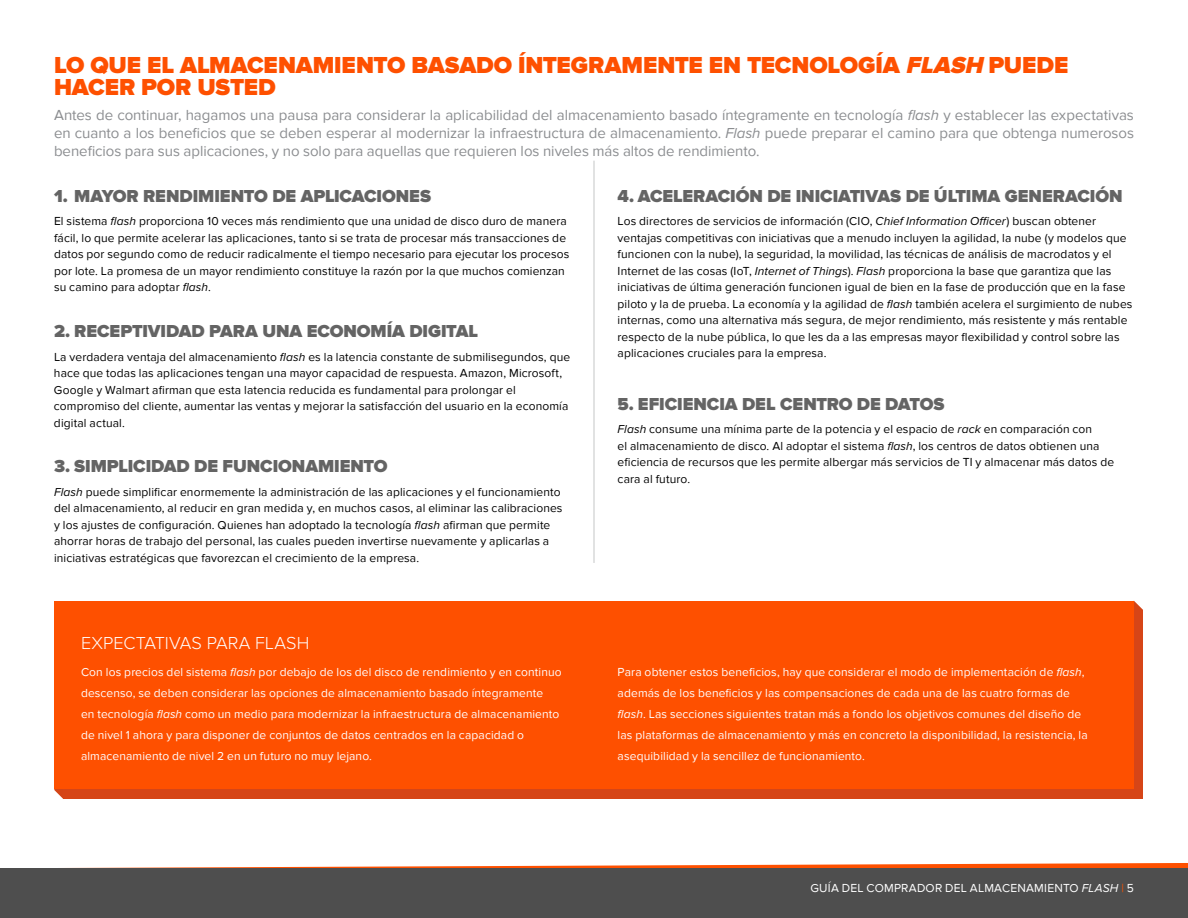
<style>
.page{position:relative;width:1188px;height:918px;background:#fff}
.page>*{position:absolute;margin:0;border:0;box-sizing:border-box;transform-origin:0 0}
.t1{font:900 24px/22.5px "Proxima Nova";letter-spacing:-.005em;color:#fe5000}
.t2{font:900 18px "Proxima Nova";letter-spacing:-.005em;color:#646464}
.t3{font:300 18px "Proxima Nova";letter-spacing:.005em;color:#fff}
.t4{font:15px/18px "Proxima Nova";letter-spacing:-.005em;color:#8b8d90;text-align:justify}
.t5{font:12px/16.5px "Proxima Nova";letter-spacing:.01em;color:#000}
.t6{font:12px/21px "Proxima Nova";letter-spacing:.01em;color:#fff}
.s1{font-style:italic}
.s2{color:#fe5000}
</style>
<div class="page">
<svg style="left:54px;top:789px;width:9px;height:10px"></svg>
<svg style="left:1134px;top:601px;width:9px;height:9px"></svg>
<div style="left:63px;top:610px;width:1080px;height:189px;background:#d64517"></div>
<div style="left:54px;top:601px;width:1080px;height:188px;background:#fe5000"></div>
<hr style="left:594px;top:161px;width:1px;height:402px;background:#c5c6c7">
<svg style="left:66px;top:863px;width:1122px;height:5px"></svg>
<div style="left:0;top:868px;width:1188px;height:50px;background:#4e4e4e"></div>
<h1 class="t1" style="left:54px;top:54px;width:1016px">LO QUE EL ALMACENAMIENTO BASADO ÍNTEGRAMENTE EN TECNOLOGÍA <span class="s1">FLASH</span> PUEDE<br>HACER POR USTED</h1>
<p class="t4" style="left:54px;top:106px;width:1081px">Antes de continuar, hagamos una pausa para considerar la aplicabilidad del almacenamiento basado íntegramente en tecnología <span class="s1">flash</span> y establecer las expectativas en cuanto a los beneficios que se deben esperar al modernizar la infraestructura de almacenamiento. <span class="s1">Flash</span> puede preparar el camino para que obtenga numerosos beneficios para sus aplicaciones, y no solo para aquellas que requieren los niveles más altos de rendimiento.</p>
<h2 class="t2" style="left:54px;top:186px;width:379px">1. MAYOR RENDIMIENTO DE APLICACIONES</h2>
<p class="t5" style="left:54px;top:213px;width:517px">El sistema <span class="s1">flash</span> proporciona 10 veces más rendimiento que una unidad de disco duro de manera fácil, lo que permite acelerar las aplicaciones, tanto si se trata de procesar más transacciones de datos por segundo como de reducir radicalmente el tiempo necesario para ejecutar los procesos por lote. La promesa de un mayor rendimiento constituye la razón por la que muchos comienzan su camino para adoptar <span class="s1">flash</span>.</p>
<h2 class="t2" style="left:54px;top:321px;width:426px">2. RECEPTIVIDAD PARA UNA ECONOMÍA DIGITAL</h2>
<p class="t5" style="left:54px;top:348px;width:518px">La verdadera ventaja del almacenamiento <span class="s1">flash</span> es la latencia constante de submilisegundos, que hace que todas las aplicaciones tengan una mayor capacidad de respuesta. Amazon, Microsoft, Google y Walmart afirman que esta latencia reducida es fundamental para prolongar el compromiso del cliente, aumentar las ventas y mejorar la satisfacción del usuario en la economía digital actual.</p>
<h2 class="t2" style="left:54px;top:456px;width:335px">3. SIMPLICIDAD DE FUNCIONAMIENTO</h2>
<p class="t5" style="left:54px;top:484px;width:510px"><span class="s1">Flash</span> puede simplificar enormemente la administración de las aplicaciones y el funcionamiento del almacenamiento, al reducir en gran medida y, en muchos casos, al eliminar las calibraciones y los ajustes de configuración. Quienes han adoptado la tecnología <span class="s1">flash</span> afirman que permite ahorrar horas de trabajo del personal, las cuales pueden invertirse nuevamente y aplicarlas a iniciativas estratégicas que favorezcan el crecimiento de la empresa.</p>
<h2 class="t2" style="left:618px;top:186px;width:507px">4. ACELERACIÓN DE INICIATIVAS DE ÚLTIMA GENERACIÓN</h2>
<p class="t5" style="left:618px;top:213px;width:516px">Los directores de servicios de información (CIO, <span class="s1">Chief Information Officer</span>) buscan obtener ventajas competitivas con iniciativas que a menudo incluyen la agilidad, la nube (y modelos que funcionen con la nube), la seguridad, la movilidad, las técnicas de análisis de macrodatos y el Internet de las cosas (IoT, <span class="s1">Internet of Things</span>). <span class="s1">Flash</span> proporciona la base que garantiza que las iniciativas de última generación funcionen igual de bien en la fase de producción que en la fase piloto y la de prueba. La economía y la agilidad de <span class="s1">flash</span> también acelera el surgimiento de nubes internas, como una alternativa más segura, de mejor rendimiento, más resistente y más rentable respecto de la nube pública, lo que les da a las empresas mayor flexibilidad y control sobre las aplicaciones cruciales para la empresa.</p>
<h2 class="t2" style="left:618px;top:394px;width:328px">5. EFICIENCIA DEL CENTRO DE DATOS</h2>
<p class="t5" style="left:618px;top:421px;width:498px"><span class="s1">Flash</span> consume una mínima parte de la potencia y el espacio de <span class="s1">rack</span> en comparación con<br>el almacenamiento de disco. Al adoptar el sistema <span class="s1">flash</span>, los centros de datos obtienen una eficiencia de recursos que les permite albergar más servicios de TI y almacenar más datos de cara al futuro.</p>
<h2 class="t3" style="left:81px;top:633px;width:230px">EXPECTATIVAS PARA FLASH</h2>
<p class="t6" style="left:81px;top:662px;width:482px">Con los precios del sistema <span class="s1">flash</span> por debajo de los del disco de rendimiento y en continuo descenso, se deben considerar las opciones de almacenamiento basado íntegramente<br>en tecnología <span class="s1">flash</span> como un medio para modernizar la infraestructura de almacenamiento de nivel 1 ahora y para disponer de conjuntos de datos centrados en la capacidad o almacenamiento de nivel 2 en un futuro no muy lejano.</p>
<p class="t6" style="left:618px;top:662px;width:472px">Para obtener estos beneficios, hay que considerar el modo de implementación de <span class="s1">flash</span>, además de los beneficios y las compensaciones de cada una de las cuatro formas de <span class="s1">flash</span>. Las secciones siguientes tratan más a fondo los objetivos comunes del diseño de las plataformas de almacenamiento y más en concreto la disponibilidad, la resistencia, la asequibilidad y la sencillez de funcionamiento.</p>
<p class="t6" style="left:811px;top:878px;width:325px">GUÍA DEL COMPRADOR DEL ALMACENAMIENTO <span class="s1">FLASH</span> <span class="s2">|</span> 5</p>
</div>
